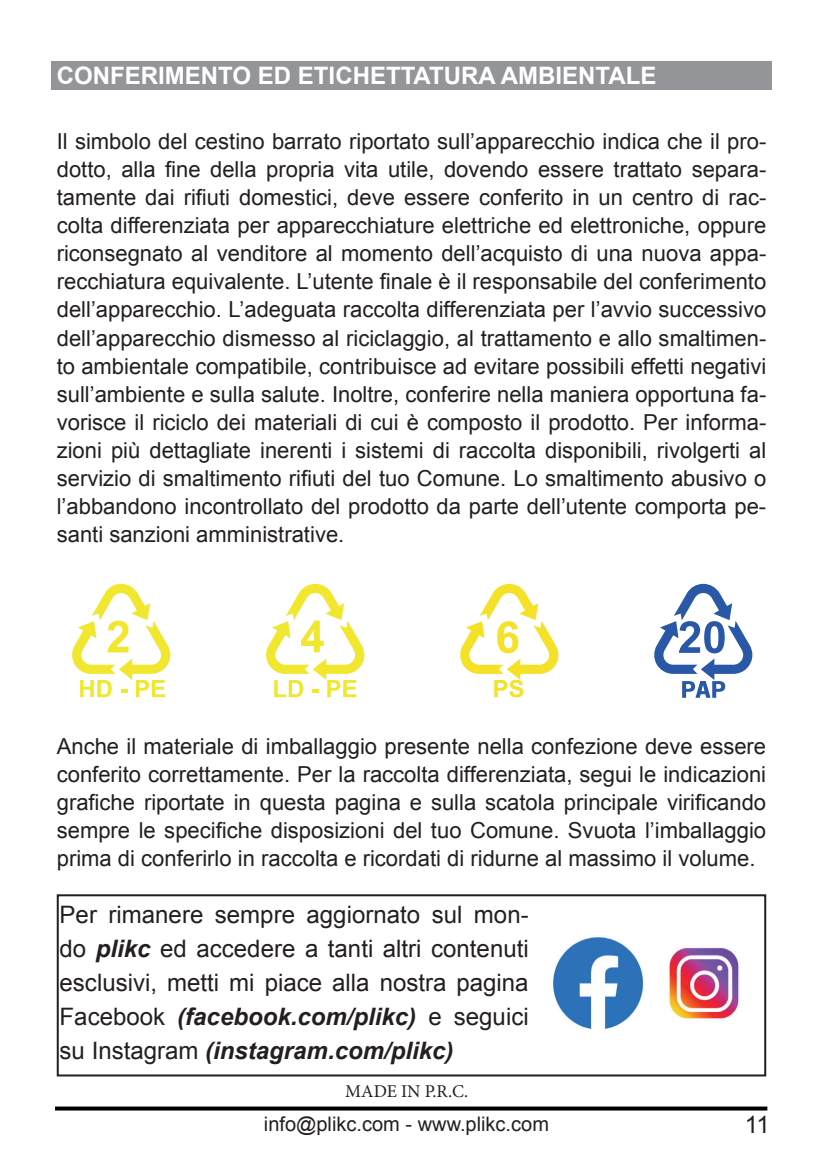
<style>
.page{position:relative;width:823px;height:1163px;background:#fff}
.page>*{position:absolute;margin:0;border:0;box-sizing:border-box;transform-origin:0 0}
.t1{font:24px/34px "Arial";color:#231f20;text-align:justify}
.t2{font:700 24px "Arial";color:#fff}
.t3{font:22px/28px "Arial";color:#231f20;text-align:justify}
.t4{font:20px "Arial";color:#231f20}
.t5{font:18px "Minion Pro";color:#231f20}
.s1{font-weight:700;font-style:italic}
</style>
<div class="page">
<svg style="left:55px;top:1106px;width:711px;height:4px;background:#232323"></svg>
<div style="left:51px;top:61px;width:720px;height:28px;background:#939598"></div>
<svg style="left:72px;top:583px;width:98px;height:114px"></svg>
<svg style="left:266px;top:583px;width:98px;height:114px"></svg>
<svg style="left:460px;top:583px;width:98px;height:114px"></svg>
<svg style="left:654px;top:583px;width:98px;height:114px"></svg>
<div style="left:57px;top:894px;width:708px;height:182px;border:2px solid #231f20"></div>
<img style="left:553px;top:937px;width:186px;height:92px">
<p class="t2" style="left:57px;top:60px;width:601px">CONFERIMENTO ED ETICHETTATURA AMBIENTALE</p>
<p class="t3" style="left:57px;top:128px;width:710px">Il simbolo del cestino barrato riportato sull’apparecchio indica che il pro&shy;dotto, alla fine della propria vita utile, dovendo essere trattato separa&shy;tamente dai rifiuti domestici, deve essere conferito in un centro di rac&shy;colta differenziata per apparecchiature elettriche ed elettroniche, oppure riconsegnato al venditore al momento dell’acquisto di una nuova appa&shy;recchiatura equivalente. L’utente finale è il responsabile del conferimento dell’apparecchio. L’adeguata raccolta differenziata per l’avvio successivo dell’apparecchio dismesso al riciclaggio, al trattamento e allo smaltimen&shy;to ambientale compatibile, contribuisce ad evitare possibili effetti negativi sull’ambiente e sulla salute. Inoltre, conferire nella maniera opportuna fa&shy;vorisce il riciclo dei materiali di cui è composto il prodotto. Per informa&shy;zioni più dettagliate inerenti i sistemi di raccolta disponibili, rivolgerti al servizio di smaltimento rifiuti del tuo Comune. Lo smaltimento abusivo o l’abbandono incontrollato del prodotto da parte dell’utente comporta pe&shy;santi sanzioni amministrative.</p>
<p class="t3" style="left:57px;top:732px;width:710px">Anche il materiale di imballaggio presente nella confezione deve essere conferito correttamente. Per la raccolta differenziata, segui le indicazioni grafiche riportate in questa pagina e sulla scatola principale virificando sempre le specifiche disposizioni del tuo Comune. Svuota l’imballaggio prima di conferirlo in raccolta e ricordati di ridurne al massimo il volume.</p>
<p class="t1" style="left:60px;top:897px;width:470px">Per rimanere sempre aggiornato sul mon&shy;do <span class="s1">plikc</span> ed accedere a tanti altri contenuti esclusivi, metti mi piace alla nostra pagina Facebook <span class="s1">(facebook.com/plikc)</span> e seguici su Instagram <span class="s1">(instagram.com/plikc)</span></p>
<p class="t5" style="left:345px;top:1079px;width:124px">MADE IN P.R.C.</p>
<p class="t4" style="left:264px;top:1110px;width:286px">info@plikc.com - www.plikc.com</p>
<p class="t1" style="left:744px;top:1107px;width:26px">11</p>
</div>
